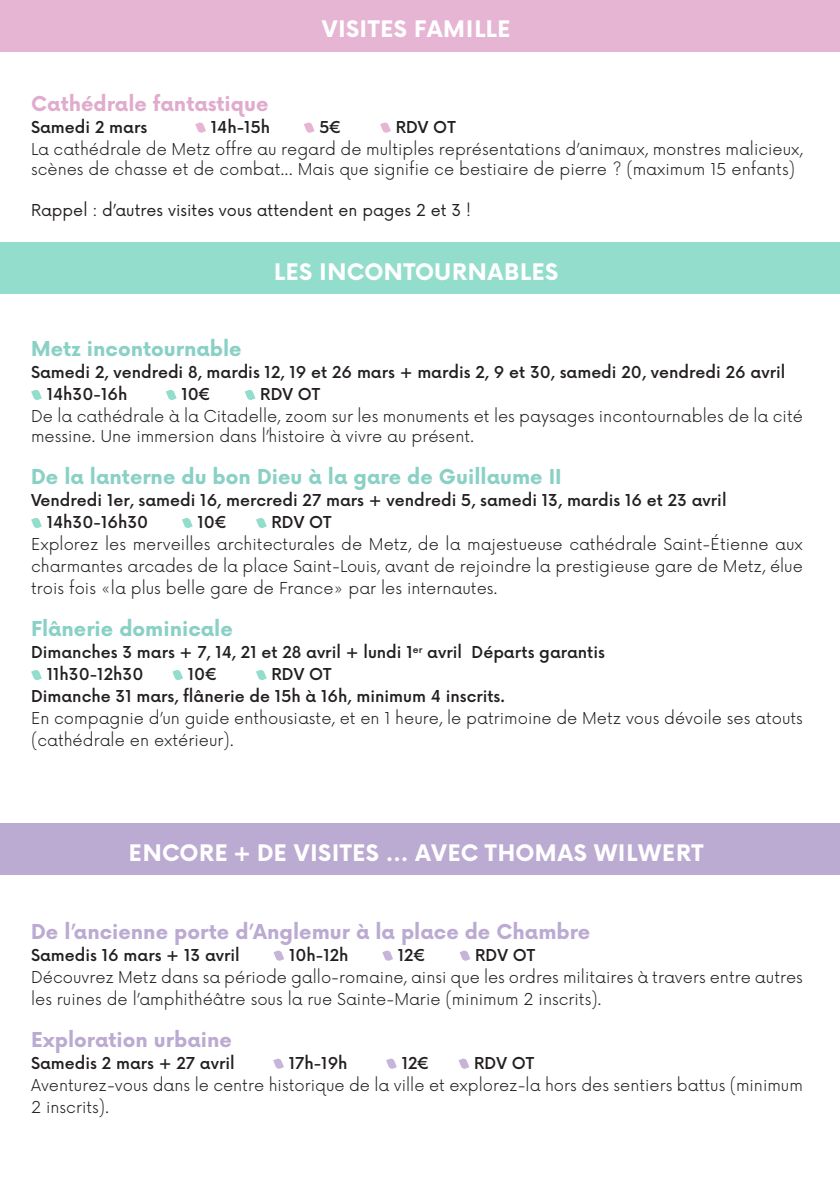
<style>
.page{position:relative;width:840px;height:1191px;background:#fff}
.page>*{position:absolute;margin:0;border:0;box-sizing:border-box;transform-origin:0 0}
.t1{font:800 28px "Now";letter-spacing:-.01em;color:#fff}
.t2{font:700 20px "Now";color:#89d0c5}
.t3{font:700 20px "Now";color:#bbaad2}
.t4{font:700 20px "Now";color:#e0accd}
.t5{font:300 16px/22px "Now";color:#231f20}
.t6{font:500 16px/22px "Now";color:#231f20}
.t7{font:16px "Now";color:#231f20}
</style>
<div class="page">
<div style="left:0;top:0;width:839px;height:51px;background:#e5b5d3"></div>
<div style="left:0;top:242px;width:839px;height:52px;background:#93ddcd"></div>
<svg style="left:195px;top:122px;width:11px;height:11px"></svg>
<svg style="left:304px;top:122px;width:10px;height:11px"></svg>
<svg style="left:380px;top:122px;width:11px;height:11px"></svg>
<svg style="left:31px;top:390px;width:11px;height:10px"></svg>
<svg style="left:166px;top:390px;width:10px;height:10px"></svg>
<svg style="left:244px;top:390px;width:11px;height:10px"></svg>
<svg style="left:31px;top:518px;width:11px;height:10px"></svg>
<svg style="left:182px;top:518px;width:11px;height:10px"></svg>
<svg style="left:256px;top:518px;width:10px;height:10px"></svg>
<svg style="left:31px;top:670px;width:11px;height:10px"></svg>
<svg style="left:172px;top:670px;width:11px;height:10px"></svg>
<svg style="left:256px;top:670px;width:10px;height:10px"></svg>
<svg style="left:273px;top:950px;width:11px;height:11px"></svg>
<svg style="left:382px;top:950px;width:11px;height:11px"></svg>
<svg style="left:459px;top:950px;width:11px;height:11px"></svg>
<svg style="left:273px;top:1058px;width:11px;height:11px"></svg>
<svg style="left:386px;top:1058px;width:10px;height:11px"></svg>
<svg style="left:458px;top:1058px;width:11px;height:11px"></svg>
<div style="left:0;top:823px;width:839px;height:52px;background:#bbaad2"></div>
<h1 class="t1" style="left:321px;top:12px;width:191px">VISITES FAMILLE</h1>
<p class="t4" style="left:31px;top:89px;width:239px">Cathédrale fantastique</p>
<p class="t6" style="left:31px;top:115px;width:117px">Samedi 2 mars</p>
<p class="t6" style="left:211px;top:115px;width:61px">14h-15h</p>
<p class="t6" style="left:319px;top:115px;width:24px">5€</p>
<p class="t6" style="left:395px;top:115px;width:61px">RDV OT</p>
<p class="t5" style="left:31px;top:138px;width:772px;line-height:20px">La cathédrale de Metz offre au regard de multiples représentations d’animaux, monstres malicieux, scènes de chasse et de combat... Mais que signifie ce bestiaire de pierre ? (maximum 15 enfants)</p>
<p class="t7" style="left:31px;top:197px;width:441px">Rappel : d’autres visites vous attendent en pages 2 et 3 !</p>
<h1 class="t1" style="left:273px;top:254px;width:286px">LES INCONTOURNABLES</h1>
<p class="t2" style="left:31px;top:334px;width:212px">Metz incontournable</p>
<p class="t6" style="left:47px;top:360px;width:739px;text-indent:-16px">Samedi 2, vendredi 8, mardis 12, 19 et 26 mars + mardis 2, 9 et 30, samedi 20, vendredi 26 avril<br>14h30-16h</p>
<p class="t6" style="left:181px;top:382px;width:31px">10€</p>
<p class="t6" style="left:260px;top:382px;width:61px">RDV OT</p>
<p class="t5" style="left:31px;top:405px;width:773px;line-height:20px">De la cathédrale à la Citadelle, zoom sur les monuments et les paysages incontournables de la cité messine. Une immersion dans l’histoire à vivre au présent.</p>
<p class="t2" style="left:31px;top:462px;width:531px">De la lanterne du bon Dieu à la gare de Guillaume II</p>
<p class="t6" style="left:47px;top:488px;width:681px;text-indent:-16px">Vendredi 1er, samedi 16, mercredi 27 mars + vendredi 5, samedi 13, mardis 16 et 23 avril<br>14h30-16h30</p>
<p class="t6" style="left:197px;top:510px;width:31px">10€</p>
<p class="t6" style="left:271px;top:510px;width:61px">RDV OT</p>
<p class="t5" style="left:31px;top:532px;width:773px;text-align:justify">Explorez les merveilles architecturales de Metz, de la majestueuse cathédrale Saint-Étienne aux charmantes arcades de la place Saint-Louis, avant de rejoindre la prestigieuse gare de Metz, élue trois fois «la plus belle gare de France» par les internautes.</p>
<p class="t2" style="left:31px;top:614px;width:203px">Flânerie dominicale</p>
<p class="t6" style="left:47px;top:640px;width:559px;text-indent:-16px">Dimanches 3 mars + 7, 14, 21 et 28 avril + lundi 1<sup>er</sup> avril Départs garantis<br>11h30-12h30</p>
<p class="t6" style="left:31px;top:662px;width:475px;text-indent:240px">RDV OT<br>Dimanche 31 mars, flânerie de 15h à 16h, minimum 4 inscrits.</p>
<p class="t5" style="left:31px;top:706px;width:773px">En compagnie d’un guide enthousiaste, et en 1 heure, le patrimoine de Metz vous dévoile ses atouts (cathédrale en extérieur).</p>
<p class="t6" style="left:188px;top:662px;width:31px">10€</p>
<h1 class="t1" style="left:128px;top:835px;width:576px">ENCORE + DE VISITES … AVEC THOMAS WILWERT</h1>
<p class="t3" style="left:31px;top:916px;width:560px">De l’ancienne porte d’Anglemur à la place de Chambre</p>
<p class="t6" style="left:31px;top:943px;width:210px">Samedis 16 mars + 13 avril</p>
<p class="t6" style="left:289px;top:943px;width:61px">10h-12h</p>
<p class="t6" style="left:397px;top:943px;width:29px">12€</p>
<p class="t6" style="left:475px;top:943px;width:61px">RDV OT</p>
<p class="t5" style="left:31px;top:964px;width:772px">Découvrez Metz dans sa période gallo-romaine, ainsi que les ordres militaires à travers entre autres les ruines de l’amphithéâtre sous la rue Sainte-Marie (minimum 2 inscrits).</p>
<p class="t3" style="left:31px;top:1024px;width:202px">Exploration urbaine</p>
<p class="t6" style="left:31px;top:1051px;width:205px">Samedis 2 mars + 27 avril</p>
<p class="t6" style="left:288px;top:1051px;width:60px">17h-19h</p>
<p class="t6" style="left:401px;top:1051px;width:29px">12€</p>
<p class="t6" style="left:474px;top:1051px;width:61px">RDV OT</p>
<p class="t5" style="left:31px;top:1072px;width:773px">Aventurez-vous dans le centre historique de la ville et explorez-la hors des sentiers battus (minimum<br>2 inscrits).</p>
</div>
